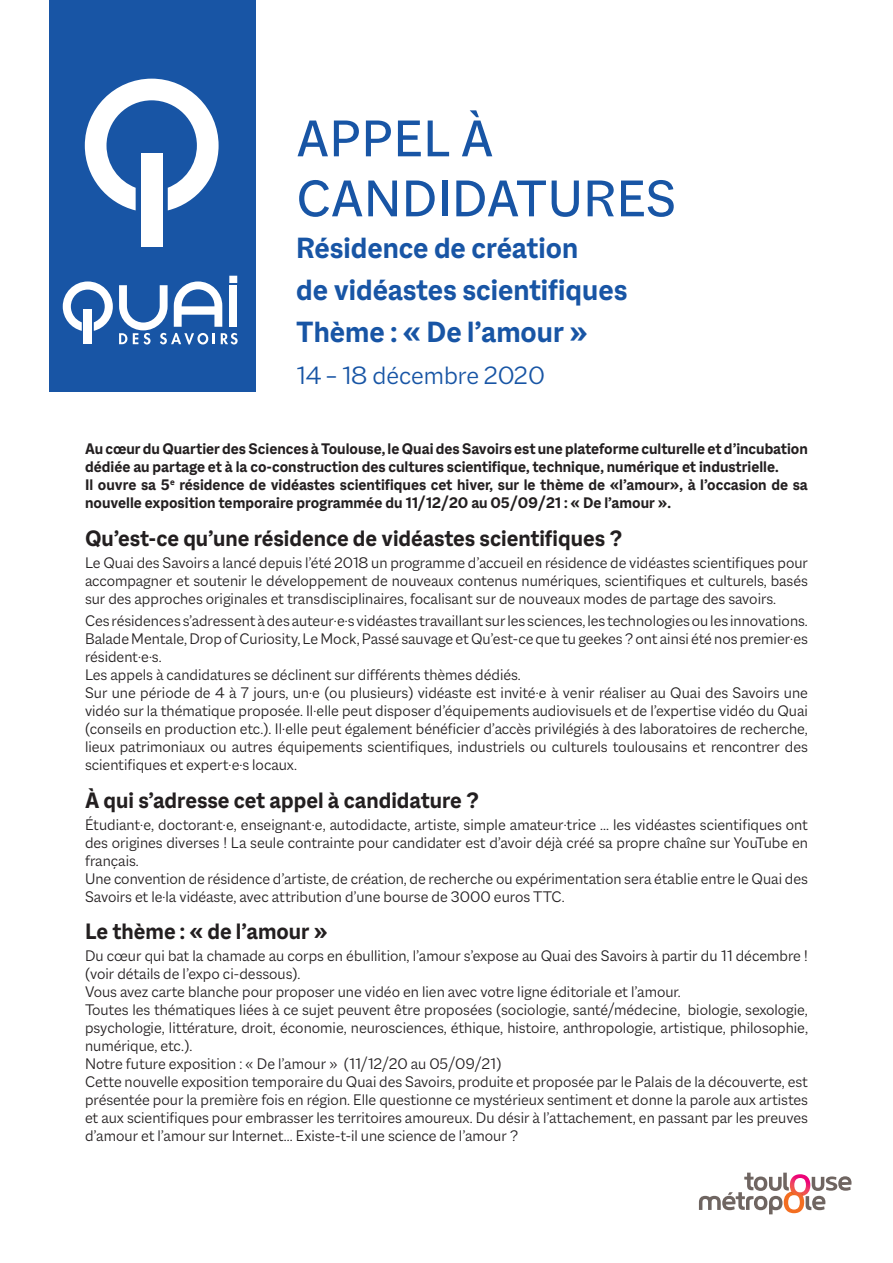
<style>
.page{position:relative;width:893px;height:1263px;background:#fff}
.page>*{position:absolute;margin:0;border:0;box-sizing:border-box;transform-origin:0 0}
.TITRE_DEF{font:55.5px "Macklin Sans";letter-spacing:.01em;color:#1855a5}
.SOUS-TITRE_DEF{font:700 31.5px/42px "Macklin Sans";color:#1855a5}
.DATE_DEF{font:300 27px "Macklin Sans";color:#1855a5}
.TITRE_PARAGRAPHE{font:700 24px "Macklin Sans";color:#231f20}
.Texte{font:300 16.5px/18px "Macklin Sans";color:#231f20;text-align:justify}
.Texte-2{font:700 16.5px/18px "Macklin Sans";color:#231f20}
</style>
<div class="page">
<svg style="left:699px;top:1172px;width:152px;height:42px"></svg>
<img style="left:780px;top:1180px;width:34px;height:28px">
<div style="left:49px;top:0;width:207px;height:391px;background:#1855a5"></div>
<div style="left:141px;top:153px;width:22px;height:93px;background:#fff"></div>
<svg style="left:85px;top:79px;width:134px;height:131px"></svg>
<div style="left:84px;top:309px;width:8px;height:35px;background:#fff"></div>
<div style="left:229px;top:276px;width:8px;height:7px;background:#fff"></div>
<svg style="left:119px;top:281px;width:119px;height:63px"></svg>
<svg style="left:63px;top:281px;width:50px;height:50px"></svg>
<p class="TITRE_DEF" style="left:296px;top:106px;width:198px">APPEL À</p>
<p class="TITRE_DEF" style="left:296px;top:166px;width:381px">CANDIDATURES</p>
<p class="SOUS-TITRE_DEF" style="left:296px;top:227px;width:333px">Résidence de création<br>de vidéastes scientifiques</p>
<p class="SOUS-TITRE_DEF" style="left:296px;top:311px;width:293px">Thème : « De l’amour »</p>
<p class="DATE_DEF" style="left:296px;top:360px;width:250px">14 – 18 décembre 2020</p>
<p class="Texte-2" style="left:85px;top:440px;width:724px">Au cœur du Quartier des Sciences à Toulouse, le Quai des Savoirs est une plateforme culturelle et d’incubation dédiée au partage et à la co-construction des cultures scientifique, technique, numérique et industrielle.</p>
<p class="Texte-2" style="left:85px;top:476px;width:724px">Il ouvre sa 5<sup>e</sup> résidence de vidéastes scientifiques cet hiver, sur le thème de «l’amour», à l’occasion de sa nouvelle exposition temporaire programmée du 11/12/20 au 05/09/21 : « De l’amour ».</p>
<p class="TITRE_PARAGRAPHE" style="left:85px;top:524px;width:539px">Qu’est-ce qu’une résidence de vidéastes scientifiques ?</p>
<p class="Texte" style="left:85px;top:553px;width:724px">Le Quai des Savoirs a lancé depuis l’été 2018 un programme d’accueil en résidence de vidéastes scientifiques pour accompagner et soutenir le développement de nouveaux contenus numériques, scientifiques et culturels, basés sur des approches originales et transdisciplinaires, focalisant sur de nouveaux modes de partage des savoirs.</p>
<p class="Texte" style="left:85px;top:612px;width:724px">Ces résidences s’adressent à des auteur·e·s vidéastes travaillant sur les sciences, les technologies ou les innovations.<br>Balade Mentale, Drop of Curiosity, Le Mock, Passé sauvage et Qu’est-ce que tu geekes ? ont ainsi été nos premier·es résident·e·s.</p>
<p class="Texte" style="left:85px;top:666px;width:437px">Les appels à candidatures se déclinent sur différents thèmes dédiés.</p>
<p class="Texte" style="left:85px;top:684px;width:724px">Sur une période de 4 à 7 jours, un·e (ou plusieurs) vidéaste est invité·e à venir réaliser au Quai des Savoirs une vidéo sur la thématique proposée. Il·elle peut disposer d’équipements audiovisuels et de l’expertise vidéo du Quai (conseils en production etc.). Il·elle peut également bénéficier d’accès privilégiés à des laboratoires de recherche, lieux patrimoniaux ou autres équipements scientifiques, industriels ou culturels toulousains et rencontrer des scientifiques et expert·e·s locaux.</p>
<p class="TITRE_PARAGRAPHE" style="left:85px;top:786px;width:395px">À qui s’adresse cet appel à candidature ?</p>
<p class="Texte" style="left:85px;top:815px;width:724px">Étudiant·e, doctorant·e, enseignant·e, autodidacte, artiste, simple amateur·trice ... les vidéastes scientifiques ont des origines diverses ! La seule contrainte pour candidater est d’avoir déjà créé sa propre chaîne sur YouTube en français.</p>
<p class="Texte" style="left:85px;top:869px;width:724px">Une convention de résidence d’artiste, de création, de recherche ou expérimentation sera établie entre le Quai des<br>Savoirs et le·la vidéaste, avec attribution d’une bourse de 3000 euros TTC.</p>
<p class="TITRE_PARAGRAPHE" style="left:85px;top:917px;width:244px">Le thème : « de l’amour »</p>
<p class="Texte" style="left:85px;top:947px;width:724px">Du cœur qui bat la chamade au corps en ébullition, l’amour s’expose au Quai des Savoirs à partir du 11 décembre ! (voir détails de l’expo ci-dessous).</p>
<p class="Texte" style="left:85px;top:983px;width:597px">Vous avez carte blanche pour proposer une vidéo en lien avec votre ligne éditoriale et l’amour.</p>
<p class="Texte" style="left:85px;top:1001px;width:724px">Toutes les thématiques liées à ce sujet peuvent être proposées (sociologie, santé/médecine, biologie, sexologie, psychologie, littérature, droit, économie, neurosciences, éthique, histoire, anthropologie, artistique, philosophie, numérique, etc.).</p>
<p class="Texte" style="left:85px;top:1055px;width:418px">Notre future exposition : « De l’amour » (11/12/20 au 05/09/21)</p>
<p class="Texte" style="left:85px;top:1073px;width:724px">Cette nouvelle exposition temporaire du Quai des Savoirs, produite et proposée par le Palais de la découverte, est présentée pour la première fois en région. Elle questionne ce mystérieux sentiment et donne la parole aux artistes et aux scientifiques pour embrasser les territoires amoureux. Du désir à l’attachement, en passant par les preuves d’amour et l’amour sur Internet... Existe-t-il une science de l’amour ?</p>
</div>
